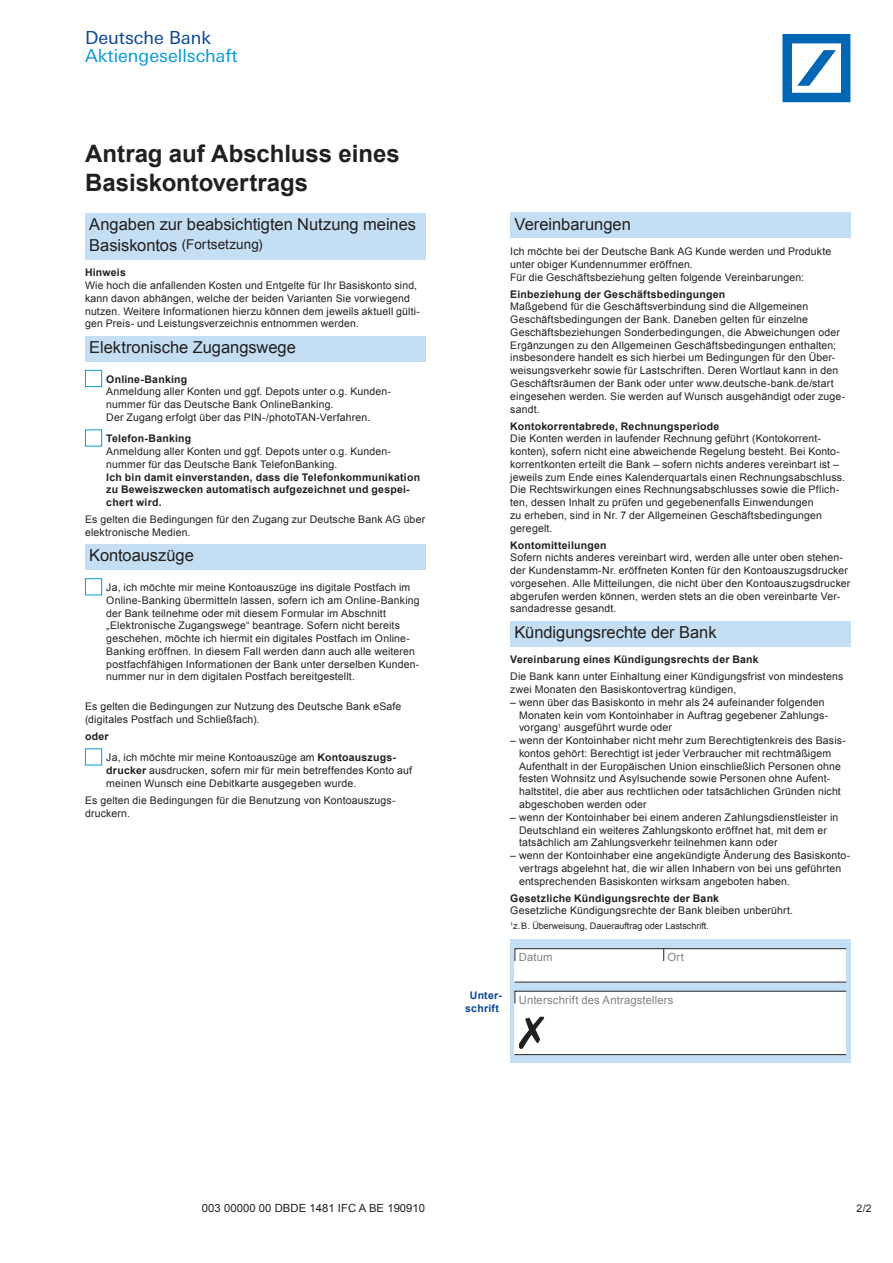
<style>
.page{position:relative;width:893px;height:1263px;background:#fff}
.page>*{position:absolute;margin:0;border:0;box-sizing:border-box;transform-origin:0 0}
.t1{font:700 24px/29.7px "Arial";color:#231f20}
.t2{font:18px "Deu Ba Univers";color:#069ad9}
.t3{font:18px "Deu Ba Univers";color:#094594}
.t4{font:16.5px "Arial";color:#231f20}
.t5{font:13.5px "Arial";letter-spacing:.005em;color:#231f20}
.t6{font:11.25px "Arial";letter-spacing:.015em;color:#808285}
.t7{font:11.25px "Arial";letter-spacing:.005em;color:#231f20}
.t8{font:10.5px/12.8px "Arial";letter-spacing:.015em;color:#231f20}
.t9{font:700 10.5px/12.8px "Arial";letter-spacing:.02em;color:#231f20}
.t10{font:700 10.5px/12.8px "Arial";letter-spacing:.02em;color:#094594;text-align:center}
.t11{font:9px "Arial";color:#231f20}
.s1{font-size:16.5px}
.s2{font-weight:700}
</style>
<div class="page">
<svg style="left:782px;top:34px;width:68px;height:68px"></svg>
<div style="left:510px;top:213px;width:340px;height:25px;background:#c4dff3"></div>
<div style="left:510px;top:621px;width:340px;height:25px;background:#c4dff3"></div>
<div style="left:510px;top:940px;width:340px;height:123px;background:#c4dff3"></div>
<div style="left:514px;top:948px;width:332px;height:34px;background:#fff"></div>
<hr style="left:514px;top:982px;width:332px;height:1px;background:#231f20">
<div style="left:514px;top:991px;width:332px;height:63px;background:#fff"></div>
<hr style="left:514px;top:1054px;width:332px;height:1px;background:#231f20">
<svg style="left:514px;top:990px;width:333px;height:14px"></svg>
<svg style="left:519px;top:1016px;width:25px;height:33px"></svg>
<svg style="left:514px;top:948px;width:333px;height:14px"></svg>
<div style="left:85px;top:429px;width:17px;height:17px;background:#fff;border:1px solid #069ad9"></div>
<div style="left:85px;top:370px;width:17px;height:17px;background:#fff;border:1px solid #069ad9"></div>
<div style="left:85px;top:578px;width:17px;height:17px;background:#fff;border:1px solid #069ad9"></div>
<div style="left:85px;top:748px;width:17px;height:17px;background:#fff;border:1px solid #069ad9"></div>
<div style="left:85px;top:336px;width:340px;height:25px;background:#c4dff3"></div>
<div style="left:85px;top:544px;width:340px;height:26px;background:#c4dff3"></div>
<div style="left:85px;top:213px;width:340px;height:46px;background:#c4dff3"></div>
<h2 class="t3" style="left:85px;top:27px;width:128px">Deutsche Bank</h2>
<h2 class="t2" style="left:85px;top:45px;width:154px">Aktiengesellschaft</h2>
<h1 class="t1" style="left:85px;top:139px;width:316px">Antrag auf Abschluss eines<br>Basiskontovertrags</h1>
<h3 class="t4" style="left:89px;top:213px;width:328px">Angaben zur beabsichtigten Nutzung meines</h3>
<p class="t5" style="left:89px;top:236px;width:175px"><span class="s1">Basiskontos</span> (Fortsetzung)</p>
<p class="t9" style="left:85px;top:267px;width:42px">Hinweis</p>
<p class="t8" style="left:85px;top:279px;width:336px">Wie hoch die anfallenden Kosten und Entgelte für Ihr Basiskonto sind, kann davon abhängen, welche der beiden Varianten Sie vorwiegend nutzen. Weitere Informationen hierzu können dem jeweils aktuell gülti&shy;gen Preis- und Leistungsverzeichnis entnommen werden.</p>
<h3 class="t4" style="left:89px;top:336px;width:208px">Elektronische Zugangswege</h3>
<p class="t9" style="left:106px;top:373px;width:82px">Online-Banking</p>
<p class="t8" style="left:106px;top:385px;width:286px">Anmeldung aller Konten und ggf. Depots unter o.g. Kunden&shy;nummer für das Deutsche Bank OnlineBanking.<br>Der Zugang erfolgt über das PIN-/photoTAN-Verfahren.</p>
<p class="t9" style="left:106px;top:432px;width:86px">Telefon-Banking</p>
<p class="t8" style="left:106px;top:445px;width:286px">Anmeldung aller Konten und ggf. Depots unter o.g. Kunden&shy;nummer für das Deutsche Bank TelefonBanking.</p>
<p class="t9" style="left:106px;top:471px;width:315px">Ich bin damit einverstanden, dass die Telefonkommunikation zu Beweiszwecken automatisch aufgezeichnet und gespei&shy;chert wird.</p>
<p class="t8" style="left:85px;top:513px;width:342px">Es gelten die Bedingungen für den Zugang zur Deutsche Bank AG über elektronische Medien.</p>
<h3 class="t4" style="left:89px;top:545px;width:106px">Kontoauszüge</h3>
<p class="t8" style="left:106px;top:581px;width:315px">Ja, ich möchte mir meine Kontoauszüge ins digitale Postfach im Online-Banking übermitteln lassen, sofern ich am Online-Banking der Bank teilnehme oder mit diesem Formular im Abschnitt „Elektronische Zugangswege“ beantrage. Sofern nicht bereits geschehen, möchte ich hiermit ein digitales Postfach im Online-Banking eröffnen. In diesem Fall werden dann auch alle weiteren postfachfähigen Informationen der Bank unter derselben Kunden&shy;nummer nur in dem digitalen Postfach bereitgestellt.</p>
<p class="t8" style="left:85px;top:700px;width:318px">Es gelten die Bedingungen zur Nutzung des Deutsche Bank eSafe (digitales Postfach und Schließfach).</p>
<p class="t9" style="left:85px;top:730px;width:25px">oder</p>
<p class="t8" style="left:106px;top:751px;width:307px">Ja, ich möchte mir meine Kontoauszüge am <span class="s2">Kontoauszugs&shy;drucker</span> ausdrucken, sofern mir für mein betreffendes Konto auf meinen Wunsch eine Debitkarte ausgegeben wurde.</p>
<p class="t8" style="left:85px;top:794px;width:311px">Es gelten die Bedingungen für die Benutzung von Kontoauszugs&shy;druckern.</p>
<h3 class="t4" style="left:514px;top:213px;width:118px">Vereinbarungen</h3>
<p class="t8" style="left:510px;top:245px;width:323px">Ich möchte bei der Deutsche Bank AG Kunde werden und Produkte unter obiger Kundennummer eröffnen.<br>Für die Geschäftsbeziehung gelten folgende Vereinbarungen:</p>
<p class="t9" style="left:510px;top:288px;width:216px">Einbeziehung der Geschäftsbedingungen</p>
<p class="t8" style="left:510px;top:300px;width:337px">Maßgebend für die Geschäftsverbindung sind die Allgemeinen Geschäftsbedingungen der Bank. Daneben gelten für einzelne Geschäftsbeziehungen Sonderbedingungen, die Abweichungen oder Ergänzungen zu den Allgemeinen Geschäftsbedingungen enthalten; insbesondere handelt es sich hierbei um Bedingungen für den Über&shy;weisungsverkehr sowie für Lastschriften. Deren Wortlaut kann in den Geschäftsräumen der Bank oder unter www.deutsche-bank.de/start eingesehen werden. Sie werden auf Wunsch ausgehändigt oder zuge&shy;sandt.</p>
<p class="t9" style="left:510px;top:420px;width:211px">Kontokorrentabrede, Rechnungsperiode</p>
<p class="t8" style="left:510px;top:432px;width:336px">Die Konten werden in laufender Rechnung geführt (Kontokorrent&shy;konten), sofern nicht eine abweichende Regelung besteht. Bei Konto&shy;korrentkonten erteilt die Bank – sofern nichts anderes vereinbart ist – jeweils zum Ende eines Kalenderquartals einen Rechnungsabschluss.<br>Die Rechtswirkungen eines Rechnungsabschlusses sowie die Pflich&shy;ten, dessen Inhalt zu prüfen und gegebenenfalls Einwendungen<br>zu erheben, sind in Nr. 7 der Allgemeinen Geschäftsbedingungen geregelt.</p>
<p class="t9" style="left:510px;top:539px;width:98px">Kontomitteilungen</p>
<p class="t8" style="left:510px;top:551px;width:342px">Sofern nichts anderes vereinbart wird, werden alle unter oben stehen&shy;der Kundenstamm-Nr. eröffneten Konten für den Kontoauszugsdrucker vorgesehen. Alle Mitteilungen, die nicht über den Kontoauszugsdrucker abgerufen werden können, werden stets an die oben vereinbarte Ver&shy;sandadresse gesandt.</p>
<h3 class="t4" style="left:514px;top:621px;width:204px">Kündigungsrechte der Bank</h3>
<p class="t9" style="left:510px;top:654px;width:250px">Vereinbarung eines Kündigungsrechts der Bank</p>
<p class="t8" style="left:510px;top:670px;width:335px">Die Bank kann unter Einhaltung einer Kündigungsfrist von mindestens zwei Monaten den Basiskontovertrag kündigen,</p>
<p class="t8" style="left:519px;top:696px;width:310px;text-indent:-9px">– wenn über das Basiskonto in mehr als 24 aufeinander folgenden<br>Monaten kein vom Kontoinhaber in Auftrag gegebener Zahlungs&shy;vorgang<sup>1</sup> ausgeführt wurde oder</p>
<p class="t8" style="left:519px;top:734px;width:328px;text-indent:-9px">– wenn der Kontoinhaber nicht mehr zum Berechtigtenkreis des Basis&shy;kontos gehört: Berechtigt ist jeder Verbraucher mit rechtmäßigem Aufenthalt in der Europäischen Union einschließlich Personen ohne festen Wohnsitz und Asylsuchende sowie Personen ohne Aufent&shy;haltstitel, die aber aus rechtlichen oder tatsächlichen Gründen nicht abgeschoben werden oder</p>
<p class="t8" style="left:519px;top:811px;width:321px;text-indent:-9px">– wenn der Kontoinhaber bei einem anderen Zahlungsdienstleister in<br>Deutschland ein weiteres Zahlungskonto eröffnet hat, mit dem er tatsächlich am Zahlungsverkehr teilnehmen kann oder</p>
<p class="t8" style="left:519px;top:849px;width:333px;text-indent:-9px">– wenn der Kontoinhaber eine angekündigte Änderung des Basiskonto&shy;vertrags abgelehnt hat, die wir allen Inhabern von bei uns geführten entsprechenden Basiskonten wirksam angeboten haben.</p>
<p class="t9" style="left:510px;top:892px;width:210px">Gesetzliche Kündigungsrechte der Bank</p>
<p class="t8" style="left:510px;top:904px;width:284px">Gesetzliche Kündigungsrechte der Bank bleiben unberührt.</p>
<p class="t11" style="left:510px;top:920px;width:200px"><sup>1</sup>z.B. Überweisung, Dauerauftrag oder Lastschrift.</p>
<p class="t6" style="left:519px;top:950px;width:35px">Datum</p>
<p class="t6" style="left:668px;top:950px;width:18px">Ort</p>
<p class="t10" style="left:465px;top:989px;width:38px">Unter&shy;schrift</p>
<p class="t6" style="left:519px;top:992px;width:156px">Unterschrift des Antragstellers</p>
<p class="t7" style="left:202px;top:1200px;width:225px">003 00000 00 DBDE 1481 IFC A BE 190910</p>
<p class="t8" style="left:856px;top:1202px;width:17px">2/2</p>
</div>
